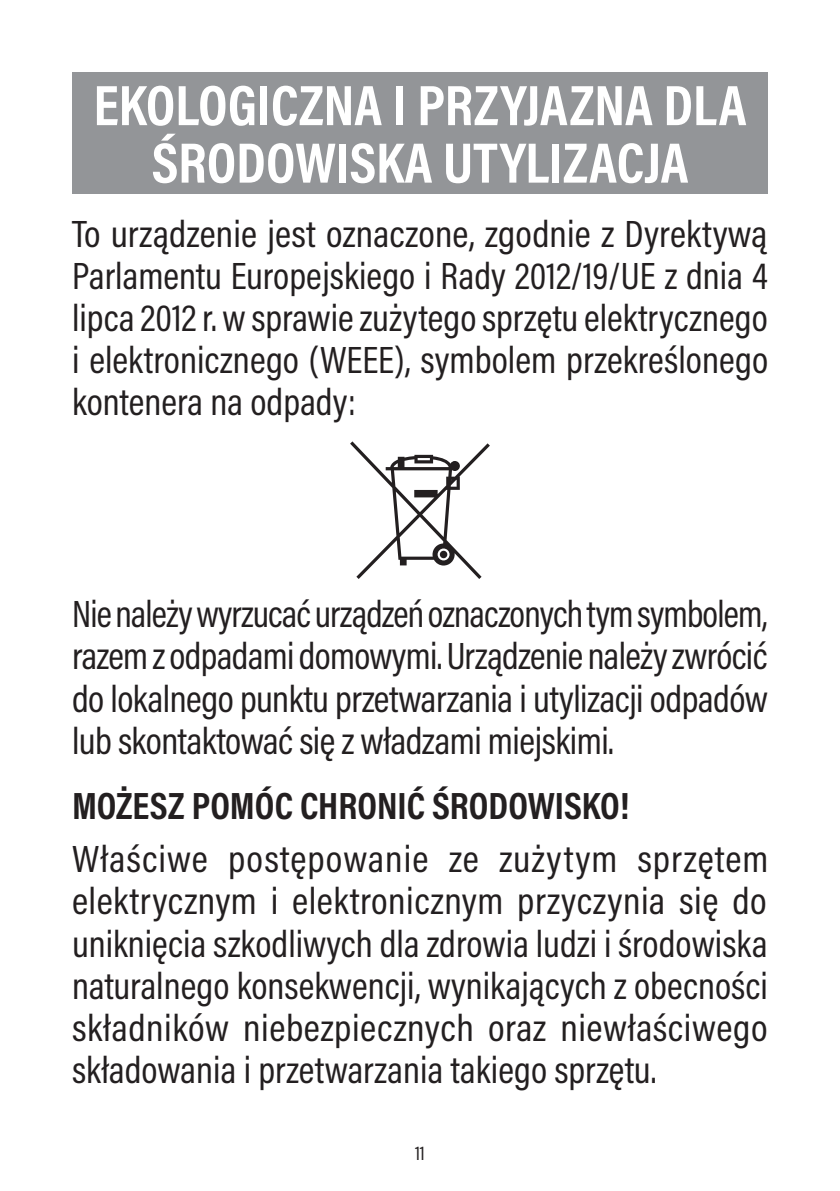
<style>
.page{position:relative;width:840px;height:1191px;background:#fff}
.page>*{position:absolute;margin:0;border:0;box-sizing:border-box;transform-origin:0 0}
.naglowek{font:700 57.4px/57.4px "Acumin Pro Cond";color:#fff;text-align:center}
.txt02_mały{font:38.4px/42.2px "Acumin Pro Cond";color:#231f20;text-align:justify}
.Należy01{font:700 38.4px "Acumin Pro Cond";color:#231f20}
.t1{font:20px "Acumin Pro Cond";color:#231f20}
</style>
<div class="page">
<div style="left:72px;top:72px;width:695px;height:122px;background:#939598"></div>
<svg style="left:350px;top:441px;width:139px;height:138px"></svg>
<div style="left:439px;top:551px;width:8px;height:7px;background:#231f20;border-radius:50%"></div>
<p class="naglowek" style="left:93px;top:75px;width:654px">EKOLOGICZNA I PRZYJAZNA DLA<br>ŚRODOWISKA UTYLIZACJA</p>
<p class="txt02_mały" style="left:72px;top:211px;width:697px">To urządzenie jest oznaczone, zgodnie z Dyrektywą Parlamentu Europejskiego i Rady 2012/19/UE z dnia 4 lipca 2012 r. w sprawie zużytego sprzętu elektrycznego i elektronicznego (WEEE), symbolem przekreślonego kontenera na odpady:</p>
<p class="txt02_mały" style="left:72px;top:592px;width:697px">Nie należy wyrzucać urządzeń oznaczonych tym symbolem, razem z odpadami domowymi. Urządzenie należy zwrócić do lokalnego punktu przetwarzania i utylizacji odpadów lub skontaktować się z władzami miejskimi.</p>
<p class="Należy01" style="left:72px;top:780px;width:558px">MOŻESZ POMÓC CHRONIĆ ŚRODOWISKO!</p>
<p class="txt02_mały" style="left:72px;top:837px;width:697px">Właściwe postępowanie ze zużytym sprzętem elektrycznym i elektronicznym przyczynia się do uniknięcia szkodliwych dla zdrowia ludzi i środowiska naturalnego konsekwencji, wynikających z obecności składników niebezpiecznych oraz niewłaściwego składowania i przetwarzania takiego sprzętu.</p>
<p class="t1" style="left:415px;top:1140px;width:11px">11</p>
</div>
